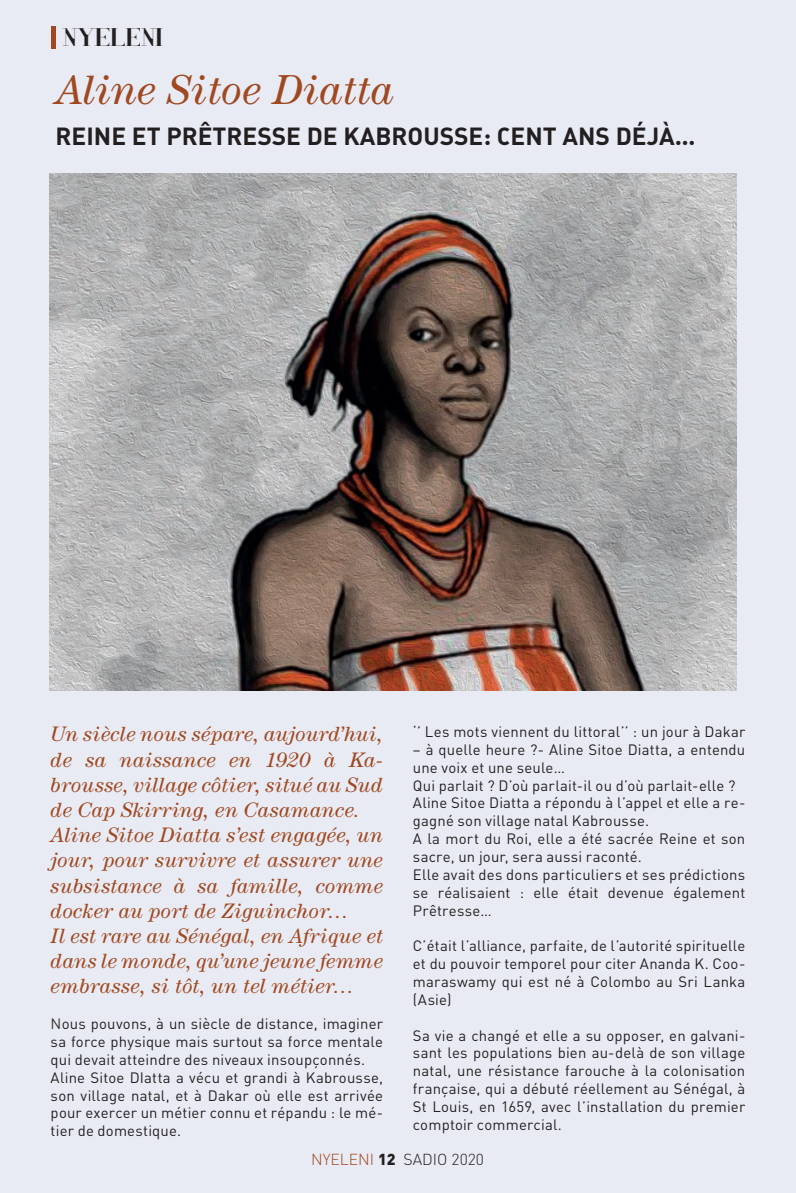
<style>
.page{position:relative;width:796px;height:1193px;background:#e9ebf4}
.page>*{position:absolute;margin:0;border:0;box-sizing:border-box;transform-origin:0 0}
.t1{font:italic 42px "Century";color:#a04921}
.t2{font:26.25px "Voor";color:#231f20}
.t3{font:24.5px "DIN Bold Alternate";color:#231f20}
.t4{font:italic 21px/25.2px "Century";letter-spacing:.01em;color:#a04921}
.t5{font:300 15.75px "DIN";color:#231f20}
.t6{font:14.88px/17.8px "DIN";letter-spacing:.015em;color:#231f20}
.s1{color:#3b3530}
.s2{color:#a04921}
.s3{font-weight:900}
</style>
<div class="page">
<svg style="left:51px;top:26px;width:5px;height:23px"></svg>
<img style="left:49px;top:174px;width:687px;height:517px">
<h2 class="t2" style="left:63px;top:21px;width:101px">NYELENI</h2>
<h1 class="t1" style="left:56px;top:65px;width:340px">Aline Sitoe Diatta</h1>
<h3 class="t3" style="left:56px;top:120px;width:641px">REINE ET PRÊTRESSE DE KABROUSSE: CENT ANS DÉJÀ…</h3>
<p class="t4" style="left:51px;top:721px;width:334px">Un siècle nous sépare, aujourd’hui, de sa naissance en 1920 à Ka&shy;brousse, village côtier, situé au Sud de Cap Skirring, en Casamance.<br>Aline Sitoe Diatta s’est engagée, un jour, pour survivre et assurer une subsistance à sa famille, comme docker au port de Ziguinchor…<br>Il est rare au Sénégal, en Afrique et dans le monde, qu’une jeune femme embrasse, si tôt, un tel métier…</p>
<p class="t6" style="left:51px;top:1014px;width:334px"><span class="s1">N</span>ous pouvons, à un siècle de distance, imaginer sa force physique mais surtout sa force mentale qui devait atteindre des niveaux insoupçonnés.<br>Aline Sitoe DIatta a vécu et grandi à Kabrousse, son village natal, et à Dakar où elle est arrivée pour exercer un métier connu et répandu : le mé&shy;tier de domestique.</p>
<p class="t6" style="left:413px;top:722px;width:334px">‘’ Les mots viennent du littoral’’ : un jour à Dakar</p>
<p class="t6" style="left:413px;top:740px;width:334px">– à quelle heure ?- Aline Sitoe Diatta, a entendu une voix et une seule…<br>Qui parlait ? D’où parlait-il ou d’où parlait-elle ?<br>Aline Sitoe Diatta a répondu à l’appel et elle a re&shy;gagné son village natal Kabrousse.<br>A la mort du Roi, elle a été sacrée Reine et son sacre, un jour, sera aussi raconté.<br>Elle avait des dons particuliers et ses prédictions se réalisaient : elle était devenue également Prêtresse…</p>
<p class="t6" style="left:413px;top:936px;width:334px;text-align:justify">C’était l’alliance, parfaite, de l’autorité spirituelle et du pouvoir temporel pour citer Ananda K. Coo&shy;maraswamy qui est né à Colombo au Sri Lanka (Asie)</p>
<p class="t6" style="left:413px;top:1026px;width:334px;text-align:justify">Sa vie a changé et elle a su opposer, en galvani&shy;sant les populations bien au-delà de son village natal, une résistance farouche à la colonisation française, qui a débuté réellement au Sénégal, à St Louis, en 1659, avec l’installation du premier comptoir commercial.</p>
<p class="t5" style="left:311px;top:1150px;width:174px"><span class="s2">NYELENI</span> <span class="s3">12</span> SADIO 2020</p>
</div>
